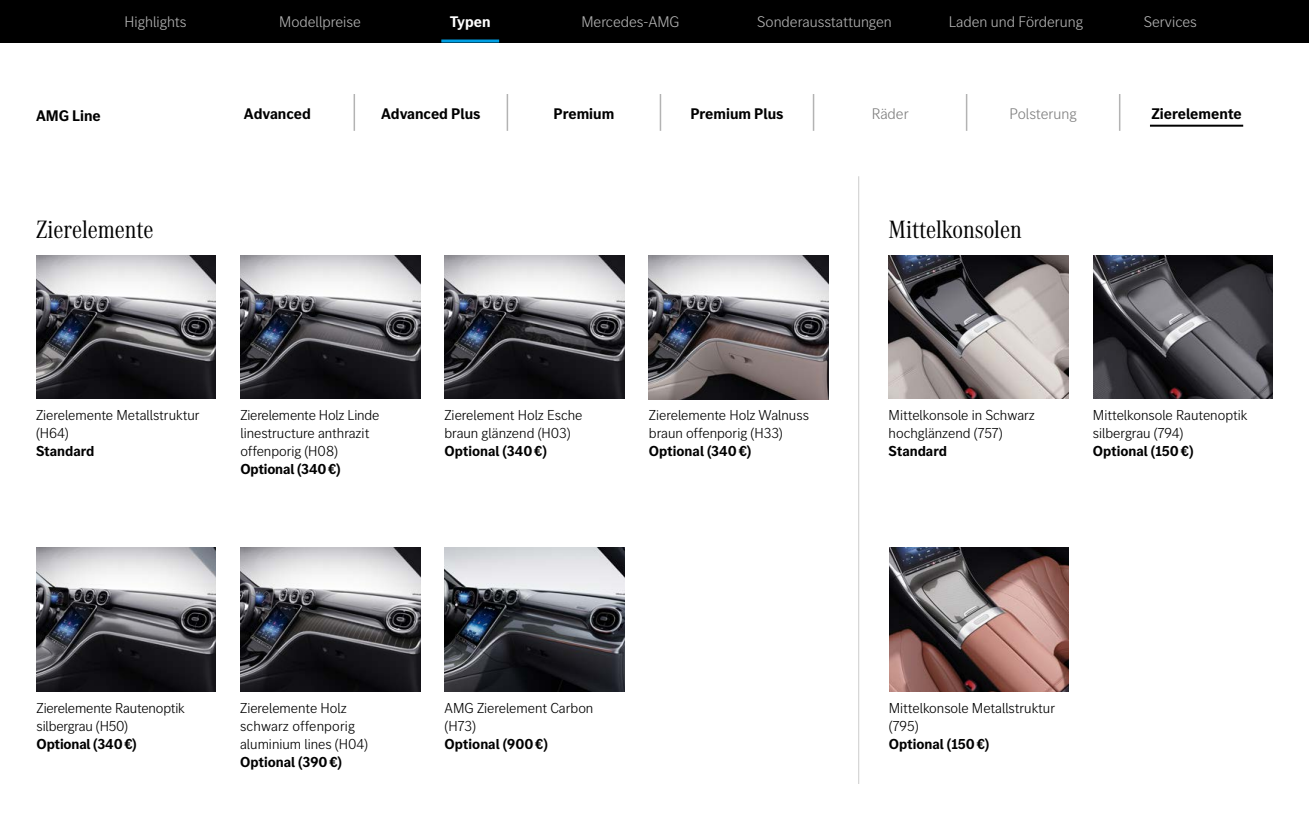
<style>
.page{position:relative;width:1309px;height:820px;background:#fff}
.page>*{position:absolute;margin:0;border:0;box-sizing:border-box;transform-origin:0 0}
.t1{font:26px "MB Corpo A Title Cond";color:#000}
.t2{font:300 16px "MB Corpo S Title";color:#b2b2b2}
.t3{font:700 16px "MB Corpo S Title";color:#000}
.t4{font:300 16px "MB Corpo S Title";color:#808080}
.t5{font:700 16px "MB Corpo S Title";color:#fff}
.t6{font:300 15px/18px "MB Corpo S Title";color:#000}
.t7{font:700 15px "MB Corpo S Title";color:#000}
</style>
<div class="page">
<div style="left:0;top:0;width:1309px;height:43px;background:#000"></div>
<hr style="left:441px;top:40px;width:58px;height:3px;background:#009fe3">
<hr style="left:858px;top:176px;width:1px;height:608px;background:#ccc">
<img style="left:36px;top:255px;width:180px;height:144px">
<img style="left:240px;top:255px;width:180px;height:144px">
<img style="left:445px;top:255px;width:179px;height:144px">
<img style="left:889px;top:255px;width:180px;height:144px">
<img style="left:1093px;top:255px;width:180px;height:144px">
<img style="left:889px;top:548px;width:180px;height:144px">
<img style="left:36px;top:548px;width:180px;height:144px">
<img style="left:240px;top:548px;width:180px;height:144px">
<img style="left:445px;top:548px;width:180px;height:144px">
<img style="left:649px;top:255px;width:180px;height:144px">
<hr style="left:354px;top:94px;width:1px;height:37px;background:#b3b3b3">
<hr style="left:507px;top:94px;width:1px;height:37px;background:#b3b3b3">
<hr style="left:660px;top:94px;width:1px;height:37px;background:#b3b3b3">
<hr style="left:813px;top:94px;width:1px;height:37px;background:#b3b3b3">
<hr style="left:966px;top:94px;width:1px;height:37px;background:#b3b3b3">
<hr style="left:1119px;top:94px;width:1px;height:37px;background:#b3b3b3">
<hr style="left:1150px;top:125px;width:93px;height:2px;background:#000">
<p class="t2" style="left:125px;top:12px;width:64px">Highlights</p>
<p class="t2" style="left:279px;top:12px;width:83px">Modellpreise</p>
<p class="t5" style="left:450px;top:11px;width:42px">Typen</p>
<p class="t2" style="left:581px;top:12px;width:100px">Mercedes-AMG</p>
<p class="t2" style="left:757px;top:12px;width:136px">Sonderausstattungen</p>
<p class="t2" style="left:949px;top:12px;width:136px">Laden und Förderung</p>
<p class="t2" style="left:1144px;top:12px;width:55px">Services</p>
<p class="t3" style="left:36px;top:105px;width:66px">AMG Line</p>
<p class="t3" style="left:244px;top:103px;width:68px">Advanced</p>
<p class="t3" style="left:381px;top:103px;width:101px">Advanced Plus</p>
<p class="t3" style="left:554px;top:103px;width:62px">Premium</p>
<p class="t3" style="left:690px;top:103px;width:95px">Premium Plus</p>
<p class="t4" style="left:872px;top:103px;width:39px">Räder</p>
<p class="t4" style="left:1010px;top:103px;width:69px">Polsterung</p>
<p class="t3" style="left:1151px;top:103px;width:92px">Zierelemente</p>
<h1 class="t1" style="left:36px;top:213px;width:119px">Zierelemente</h1>
<h1 class="t1" style="left:889px;top:213px;width:135px">Mittelkonsolen</h1>
<p class="t6" style="left:36px;top:405px;width:165px">Zierelemente Metallstruktur (H64)</p>
<p class="t7" style="left:36px;top:441px;width:60px">Standard</p>
<p class="t6" style="left:240px;top:405px;width:141px">Zierelemente Holz Linde linestructure anthrazit offenporig (H08)</p>
<p class="t7" style="left:240px;top:459px;width:102px">Optional (340 €)</p>
<p class="t6" style="left:444px;top:405px;width:140px">Zierelement Holz Esche braun glänzend (H03)</p>
<p class="t7" style="left:444px;top:441px;width:104px">Optional (340 €)</p>
<p class="t6" style="left:649px;top:405px;width:162px">Zierelemente Holz Walnuss braun offenporig (H33)</p>
<p class="t7" style="left:649px;top:441px;width:104px">Optional (340 €)</p>
<p class="t6" style="left:889px;top:405px;width:148px">Mittelkonsole in Schwarz hochglänzend (757)</p>
<p class="t7" style="left:889px;top:441px;width:60px">Standard</p>
<p class="t6" style="left:1093px;top:405px;width:156px">Mittelkonsole Rautenoptik silbergrau (794)</p>
<p class="t7" style="left:1093px;top:441px;width:102px">Optional (150 €)</p>
<p class="t6" style="left:37px;top:698px;width:150px">Zierelemente Rautenoptik silbergrau (H50)</p>
<p class="t7" style="left:37px;top:734px;width:102px">Optional (340 €)</p>
<p class="t6" style="left:240px;top:698px;width:129px">Zierelemente Holz schwarz offenporig aluminium lines (H04)</p>
<p class="t7" style="left:240px;top:752px;width:104px">Optional (390 €)</p>
<p class="t6" style="left:445px;top:698px;width:150px">AMG Zierelement Carbon (H73)</p>
<p class="t7" style="left:445px;top:734px;width:105px">Optional (900 €)</p>
<p class="t6" style="left:889px;top:698px;width:168px">Mittelkonsole Metallstruktur (795)</p>
<p class="t7" style="left:889px;top:734px;width:102px">Optional (150 €)</p>
</div>
